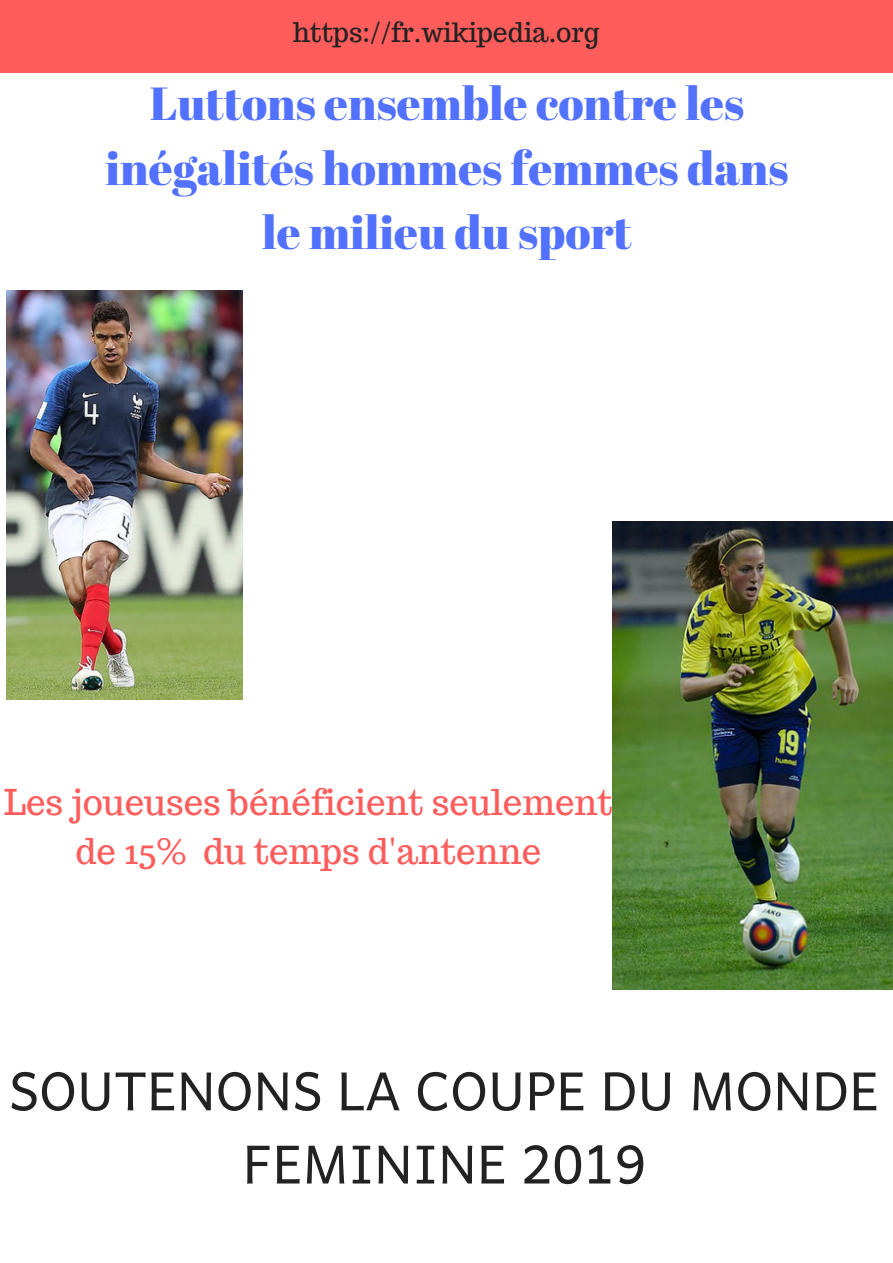
<style>
.page{position:relative;width:893px;height:1263px;background:#fff}
.page>*{position:absolute;margin:0;border:0;box-sizing:border-box;transform-origin:0 0}
.t1{font:52.95px/73.2px "Andika";color:#222;text-align:center}
.t2{font:46.35px/64.2px "Abril Fatface";color:#5271ff;text-align:center}
.t3{font:34.8px/48.4px "Trocchi";color:#ff5c5c;text-align:center}
.t4{font:26.55px "Trocchi";color:#222}
</style>
<div class="page">
<img style="left:613px;top:521px;width:280px;height:469px">
<div style="left:0;top:0;width:893px;height:72px;background:#ff5c5c"></div>
<img style="left:7px;top:290px;width:235px;height:409px">
<p class="t4" style="left:293px;top:15px;width:308px">https://fr.wikipedia.org</p>
<p class="t2" style="left:106px;top:71px;width:684px">Luttons ensemble contre les inégalités hommes femmes dans le milieu du sport</p>
<p class="t3" style="left:4px;top:778px;width:610px">Les joueuses bénéficient seulement de 15% du temps d'antenne</p>
<p class="t1" style="left:9px;top:1052px;width:872px">SOUTENONS LA COUPE DU MONDE<br>FEMININE 2019</p>
</div>
